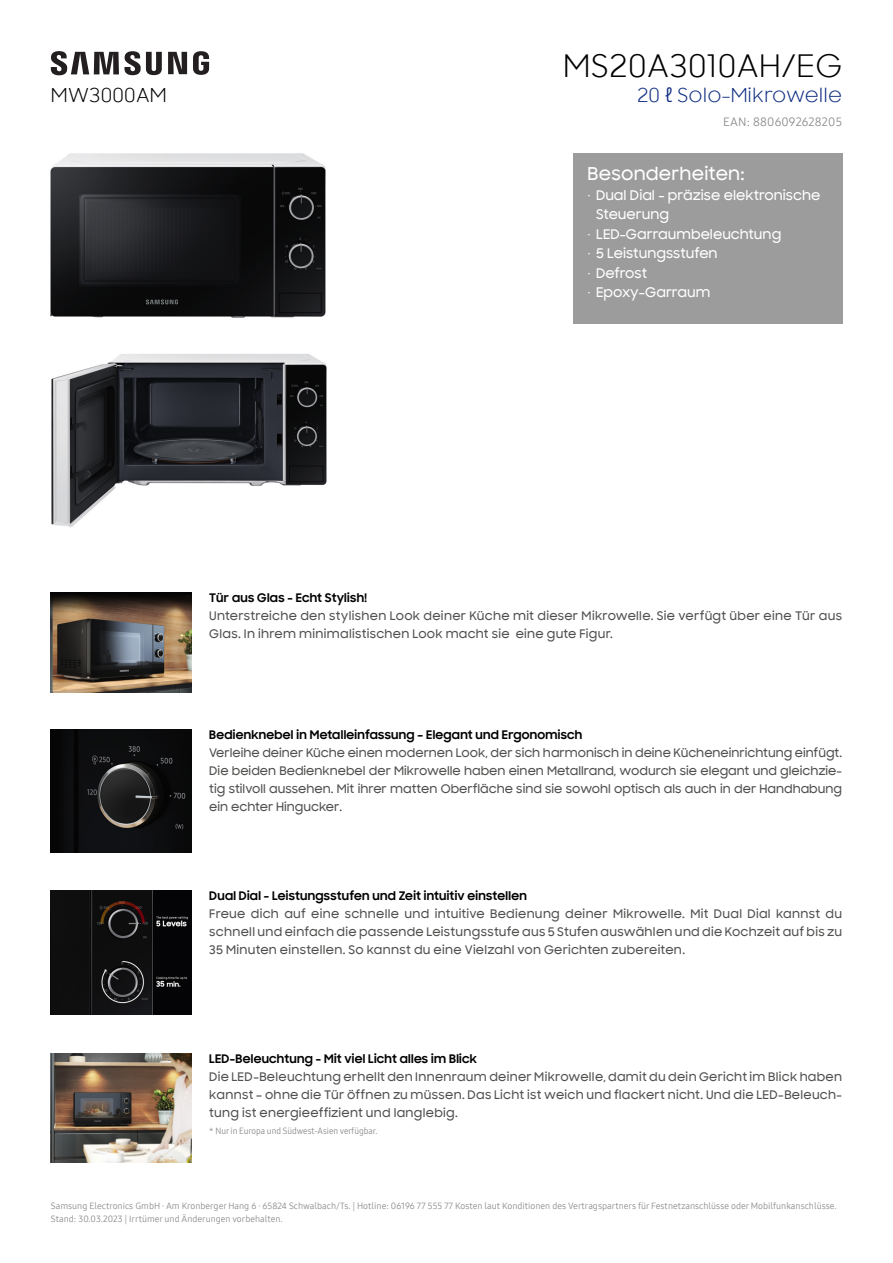
<style>
.page{position:relative;width:893px;height:1263px;background:#fff}
.page>*{position:absolute;margin:0;border:0;box-sizing:border-box;transform-origin:0 0}
.t1{font:31.5px "Samsung Sharp Sans";letter-spacing:.015em;color:#000}
.t2{font:19.5px "Samsung Sharp Sans";color:#102f83}
.t3{font:19.5px "Samsung Sharp Sans";letter-spacing:.015em;color:#000}
.t4{font:500 18px "Samsung Sharp Sans";letter-spacing:.01em;color:#fff}
.t5{font:500 13.5px "Samsung Sharp Sans";color:#fff}
.t6{font:500 12px/18px "Samsung Sharp Sans";letter-spacing:.02em;color:#50504f;text-align:justify}
.t7{font:700 12px "Samsung Sharp Sans";letter-spacing:.025em;color:#000}
.t8{font:12px "Samsung One 400";letter-spacing:.015em;color:#8c8c8b}
.t9{font:9px/13.5px "Samsung One 400";color:#8b8b8b}
.t10{font:9px "Samsung One 400 C";color:#8b8b8b}
.s1{font-family:"Samsung One 400"}
.s2{font-family:"Samsung One 400";font-weight:400}
</style>
<div class="page">
<svg style="left:51px;top:51px;width:158px;height:24px"></svg>
<div style="left:573px;top:153px;width:269px;height:170px;background:#9c9c9d"></div>
<img style="left:51px;top:890px;width:140px;height:125px">
<img style="left:51px;top:1054px;width:140px;height:109px">
<img style="left:51px;top:592px;width:140px;height:101px">
<img style="left:51px;top:729px;width:140px;height:123px">
<img style="left:50px;top:153px;width:276px;height:165px">
<img style="left:51px;top:354px;width:276px;height:173px">
<h1 class="t1" style="left:563px;top:51px;width:280px">MS20A3010AH/EG</h1>
<h2 class="t3" style="left:51px;top:86px;width:117px">MW3000AM</h2>
<h2 class="t2" style="left:637px;top:86px;width:206px">20 <span class="s1">ℓ</span> Solo-Mikrowelle</h2>
<p class="t8" style="left:723px;top:115px;width:120px">EAN: 8806092628205</p>
<h3 class="t4" style="left:587px;top:165px;width:158px">Besonderheiten:</h3>
<p class="t5" style="left:587px;top:189px;width:234px"><span class="s2">·</span> Dual Dial - präzise elektronische</p>
<p class="t5" style="left:596px;top:208px;width:74px">Steuerung</p>
<p class="t5" style="left:587px;top:228px;width:195px"><span class="s2">·</span> LED-Garraumbeleuchtung</p>
<p class="t5" style="left:587px;top:247px;width:131px"><span class="s2">·</span> 5 Leistungsstufen</p>
<p class="t5" style="left:587px;top:267px;width:61px"><span class="s2">·</span> Defrost</p>
<p class="t5" style="left:587px;top:286px;width:124px"><span class="s2">·</span> Epoxy-Garraum</p>
<p class="t7" style="left:209px;top:592px;width:159px">Tür aus Glas - Echt Stylish!</p>
<p class="t6" style="left:209px;top:608px;width:634px">Unterstreiche den stylishen Look deiner Küche mit dieser Mikrowelle. Sie verfügt über eine Tür aus<br>Glas. In ihrem minimalistischen Look macht sie eine gute Figur.</p>
<p class="t7" style="left:209px;top:729px;width:374px">Bedienknebel in Metalleinfassung – Elegant und Ergonomisch</p>
<p class="t6" style="left:209px;top:745px;width:634px">Verleihe deiner Küche einen modernen Look, der sich harmonisch in deine Kücheneinrichtung einfügt.<br>Die beiden Bedienknebel der Mikrowelle haben einen Metallrand, wodurch sie elegant und gleichzie&shy;tig stilvoll aussehen. Mit ihrer matten Oberfläche sind sie sowohl optisch als auch in der Handhabung ein echter Hingucker.</p>
<p class="t7" style="left:209px;top:890px;width:319px">Dual Dial - Leistungsstufen und Zeit intuitiv einstellen</p>
<p class="t6" style="left:209px;top:906px;width:634px">Freue dich auf eine schnelle und intuitive Bedienung deiner Mikrowelle. Mit Dual Dial kannst du schnell und einfach die passende Leistungsstufe aus 5 Stufen auswählen und die Kochzeit auf bis zu 35 Minuten einstellen. So kannst du eine Vielzahl von Gerichten zubereiten.</p>
<p class="t7" style="left:209px;top:1054px;width:269px">LED-Beleuchtung - Mit viel Licht alles im Blick</p>
<p class="t6" style="left:209px;top:1069px;width:634px">Die LED-Beleuchtung erhellt den Innenraum deiner Mikrowelle, damit du dein Gericht im Blick haben kannst – ohne die Tür öffnen zu müssen. Das Licht ist weich und flackert nicht. Und die LED-Beleuch&shy;tung ist energieeffizient und langlebig.</p>
<p class="t10" style="left:209px;top:1125px;width:169px">* Nur in Europa und Südwest-Asien verfügbar.</p>
<p class="t9" style="left:51px;top:1199px;width:787px">Samsung Electronics GmbH ∙ Am Kronberger Hang 6 ∙ 65824 Schwalbach/Ts. | Hotline: 06196 77 555 77 Kosten laut Konditionen des Vertragspartners für Festnetzanschlüsse oder Mobilfunkanschlüsse.<br>Stand: 30.03.2023 | Irrtümer und Änderungen vorbehalten.</p>
</div>
